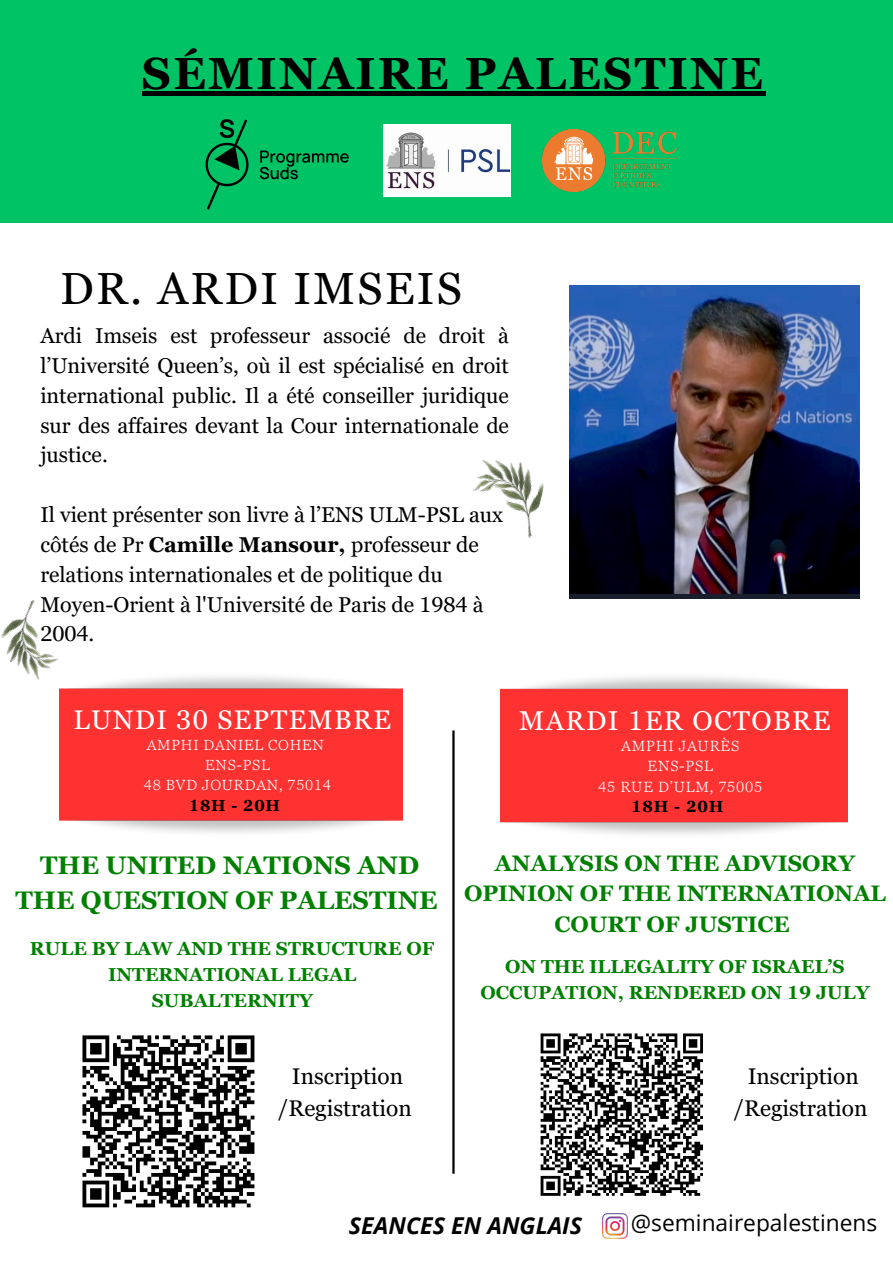
<style>
.page{position:relative;width:893px;height:1263px;background:#fff}
.page>*{position:absolute;margin:0;border:0;box-sizing:border-box;transform-origin:0 0}
.t1{font:700 45px "Georgia Pro";letter-spacing:.055em;color:#000}
.t2{font:45px "Georgia Pro";letter-spacing:.05em;color:#000}
.t3{font:27.22px "Georgia Pro";letter-spacing:.05em;color:#fff}
.t4{font:26.92px "Georgia Pro";letter-spacing:.055em;color:#fff}
.t5{font:700 25.42px/35.4px "Georgia Pro";color:#008000;text-align:center}
.t6{font:italic 700 23.25px "Open Sans";color:#000}
.t7{font:22.73px "Open Sans";color:#000}
.t8{font:22.65px/31.5px "Georgia Pro";color:#000;text-align:center}
.t9{font:700 22.42px/30.9px "Georgia Pro";color:#008000;text-align:center}
.t10{font:21.45px/29.8px "Georgia Pro";color:#000;text-align:justify}
.t11{font:700 18.75px/25.9px "Georgia Pro";color:#008000;text-align:center}
.t12{font:700 16.12px "Georgia Pro";letter-spacing:.055em;color:#000}
.t13{font:700 15.9px "Georgia Pro";letter-spacing:.055em;color:#000}
.t14{font:300 14.85px "Georgia Pro";letter-spacing:.055em;color:#fff}
.t15{font:300 14.7px "Georgia Pro";letter-spacing:.055em;color:#fff}
.s1{font-weight:700}
</style>
<div class="page">
<div style="left:0;top:0;width:893px;height:223px;background:#00c365"></div>
<img style="left:59px;top:676px;width:343px;height:157px">
<hr style="left:142px;top:92px;width:623px;height:4px;background:#000">
<img style="left:383px;top:124px;width:127px;height:73px">
<img style="left:542px;top:129px;width:134px;height:63px">
<img style="left:205px;top:119px;width:144px;height:91px">
<img style="left:1px;top:600px;width:76px;height:85px">
<img style="left:472px;top:459px;width:72px;height:79px">
<svg style="left:82px;top:1035px;width:173px;height:173px"></svg>
<img style="left:500px;top:677px;width:347px;height:158px">
<hr style="left:452px;top:730px;width:2px;height:444px;background:#000">
<img style="left:569px;top:285px;width:290px;height:313px">
<svg style="left:540px;top:1033px;width:163px;height:163px"></svg>
<img style="left:602px;top:1213px;width:26px;height:26px">
<p class="t1" style="left:142px;top:48px;width:622px">SÉMINAIRE PALESTINE</p>
<h4 class="t2" style="left:60px;top:262px;width:403px">DR. ARDI IMSEIS</h4>
<p class="t10" style="left:40px;top:321px;width:470px">Ardi Imseis est professeur associé de droit à l’Université Queen’s, où il est spécialisé en droit international public. Il a été conseiller juridique sur des affaires devant la Cour internationale de justice.</p>
<p class="t10" style="left:40px;top:500px;width:464px;text-align:left">Il vient présenter son livre à l’ENS ULM-PSL aux côtés de Pr <span class="s1">Camille Mansour,</span> professeur de relations internationales et de politique du Moyen-Orient à l'Université de Paris de 1984 à 2004.</p>
<p class="t4" style="left:73px;top:705px;width:319px">LUNDI 30 SEPTEMBRE</p>
<h4 class="t3" style="left:519px;top:705px;width:313px">MARDI 1ER OCTOBRE</h4>
<p class="t15" style="left:147px;top:736px;width:179px">AMPHI DANIEL COHEN</p>
<h1 class="t15" style="left:205px;top:756px;width:66px">ENS-PSL</h1>
<p class="t15" style="left:144px;top:777px;width:189px">48 BVD JOURDAN, 75014</p>
<p class="t14" style="left:621px;top:737px;width:119px">AMPHI JAURÈS</p>
<p class="t14" style="left:647px;top:757px;width:67px">ENS-PSL</p>
<p class="t14" style="left:598px;top:778px;width:165px">45 RUE D’ULM, 75005</p>
<p class="t13" style="left:189px;top:796px;width:93px">18H - 20H</p>
<p class="t12" style="left:631px;top:797px;width:94px">18H - 20H</p>
<p class="t5" style="left:15px;top:847px;width:423px">THE UNITED NATIONS AND<br>THE QUESTION OF PALESTINE</p>
<p class="t11" style="left:30px;top:936px;width:406px">RULE BY LAW AND THE STRUCTURE OF<br>INTERNATIONAL LEGAL<br>SUBALTERNITY</p>
<p class="t8" style="left:278px;top:1060px;width:135px">Inscription /Registration</p>
<h5 class="t9" style="left:464px;top:847px;width:423px">ANALYSIS ON THE ADVISORY<br>OPINION OF THE INTERNATIONAL<br>COURT OF JUSTICE</h5>
<p class="t11" style="left:480px;top:953px;width:390px">ON THE ILLEGALITY OF ISRAEL’S<br>OCCUPATION, RENDERED ON 19 JULY</p>
<p class="t8" style="left:733px;top:1060px;width:135px">Inscription /Registration</p>
<h3 class="t6" style="left:349px;top:1209px;width:235px">SEANCES EN ANGLAIS</h3>
<p class="t7" style="left:631px;top:1207px;width:248px">@seminairepalestinens</p>
</div>
